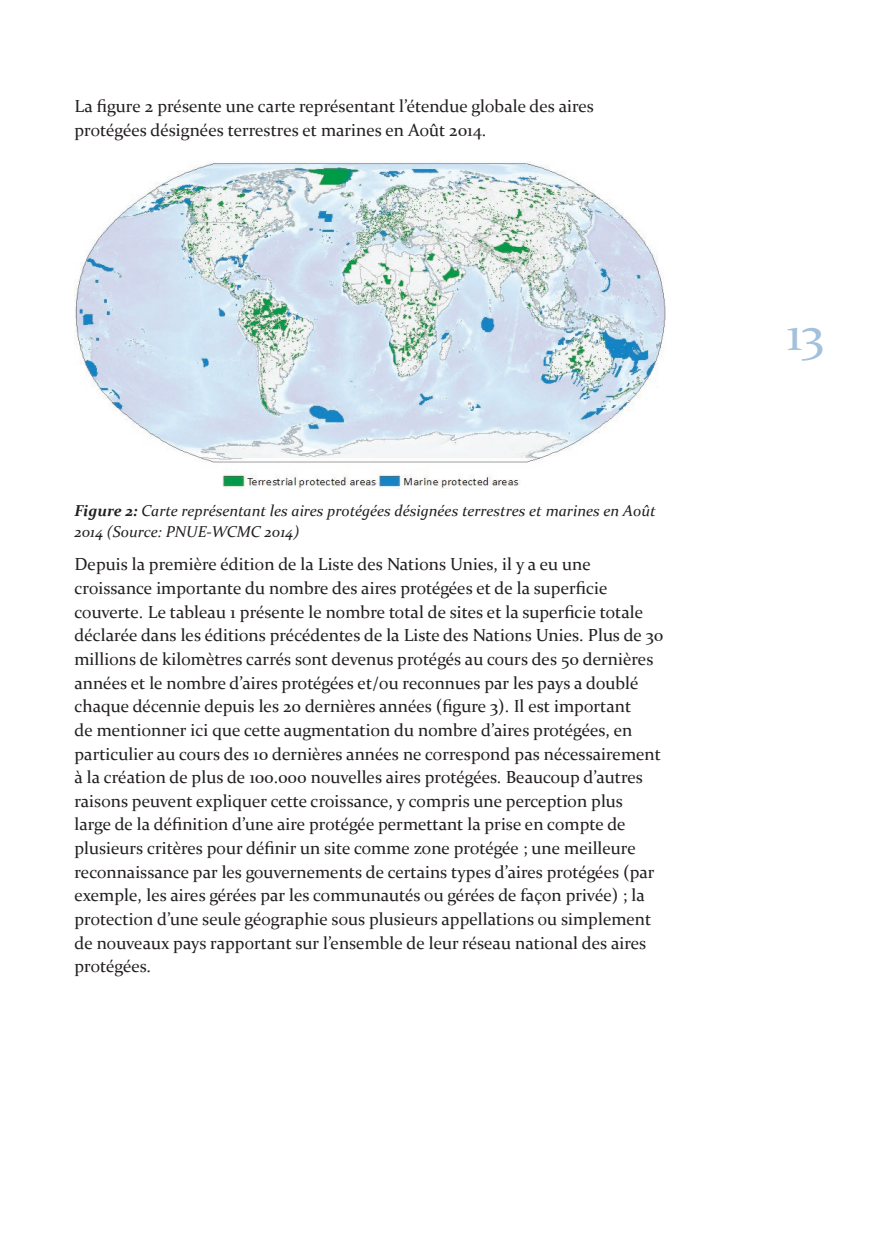
<style>
.page{position:relative;width:874px;height:1241px;background:#fff}
.page>*{position:absolute;margin:0;border:0;box-sizing:border-box;transform-origin:0 0}
.t1{font:49px "Constantia";color:#a4c1dc}
.t2{font:17.5px/23.6px "Constantia";color:#231f20}
.t3{font:italic 15.75px/21px "Constantia";color:#231f20}
.s1{font-weight:700}
</style>
<div class="page">
<img style="left:75px;top:161px;width:590px;height:328px">
<p class="t2" style="left:74px;top:94px;width:520px">La figure 2 présente une carte représentant l’étendue globale des aires protégées désignées terrestres et marines en Août 2014.</p>
<p class="t3" style="left:74px;top:499px;width:582px"><span class="s1">Figure 2:</span> Carte représentant les aires protégées désignées terrestres et marines en Août<br>2014 (Source: PNUE-WCMC 2014)</p>
<p class="t2" style="left:74px;top:551px;width:590px">Depuis la première édition de la Liste des Nations Unies, il y a eu une croissance importante du nombre des aires protégées et de la superficie couverte. Le tableau 1 présente le nombre total de sites et la superficie totale déclarée dans les éditions précédentes de la Liste des Nations Unies. Plus de 30 millions de kilomètres carrés sont devenus protégés au cours des 50 dernières années et le nombre d’aires protégées et/ou reconnues par les pays a doublé chaque décennie depuis les 20 dernières années (figure 3). Il est important<br>de mentionner ici que cette augmentation du nombre d’aires protégées, en particulier au cours des 10 dernières années ne correspond pas nécessairement à la création de plus de 100.000 nouvelles aires protégées. Beaucoup d’autres raisons peuvent expliquer cette croissance, y compris une perception plus large de la définition d’une aire protégée permettant la prise en compte de plusieurs critères pour définir un site comme zone protégée ; une meilleure reconnaissance par les gouvernements de certains types d’aires protégées (par exemple, les aires gérées par les communautés ou gérées de façon privée) ; la protection d’une seule géographie sous plusieurs appellations ou simplement de nouveaux pays rapportant sur l’ensemble de leur réseau national des aires protégées.</p>
<h1 class="t1" style="left:786px;top:299px;width:39px">13</h1>
</div>
